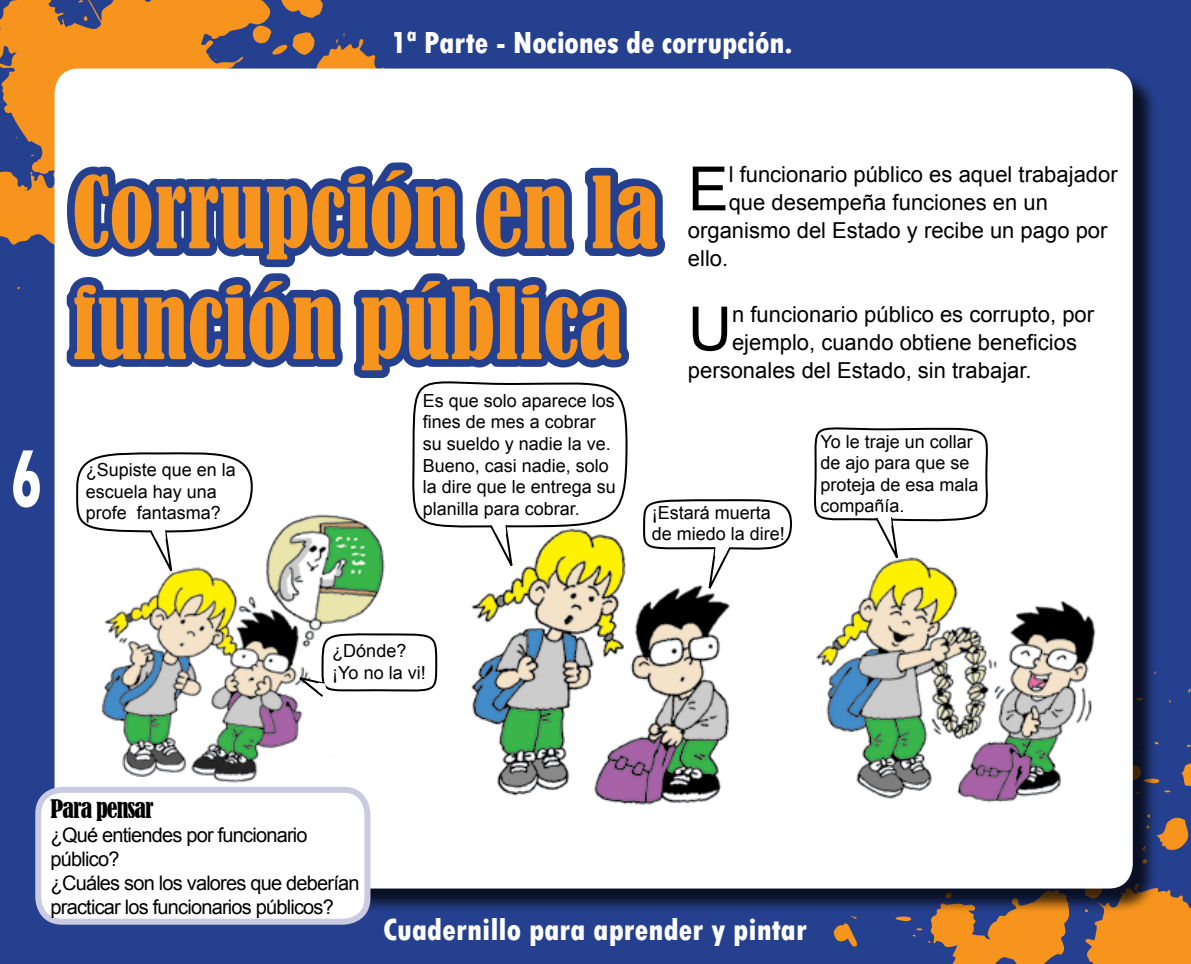
<style>
.page{position:relative;width:1191px;height:964px;background:#25408f}
.page>*{position:absolute;margin:0;border:0;box-sizing:border-box;transform-origin:0 0}
.t1{font:condensed 92.4px/110.8px "Bernard";color:#f7941e}
.t2{font:800 condensed 85.2px "Tw Cen";color:#fff;scale:.75 1}
.t3{font:61.2px "Arial";color:#000}
.t4{font:800 condensed 32px "Tw Cen";color:#fff}
.t5{font:condensed 24px "Bernard";letter-spacing:-.04em;color:#000}
.t6{font:22px "Arial";color:#000}
.t7{font:20px/24px "Arial";letter-spacing:-.04em;color:#000}
.t8{font:18px/21.6px "Arial";color:#000}
</style>
<div class="page">
<svg style="left:0;top:0;width:394px;height:307px;fill:#f7941e"></svg>
<svg style="left:833px;top:688px;width:358px;height:276px"></svg>
<div style="left:58px;top:71px;width:1100px;height:843px;background:#000;opacity:.75"></div>
<div style="left:55px;top:69px;width:1077px;height:819px;background:#fff;border-radius:24px"></div>
<svg style="left:56px;top:0;width:74px;height:85px"></svg>
<img style="left:101px;top:600px;width:274px;height:183px">
<img style="left:471px;top:600px;width:259px;height:205px">
<img style="left:816px;top:569px;width:280px;height:234px">
<svg style="left:292px;top:631px;width:146px;height:68px"></svg>
<svg style="left:66px;top:162px;width:726px;height:438px"></svg>
<svg style="left:814px;top:427px;width:174px;height:142px"></svg>
<div style="left:38px;top:790px;width:329px;height:132px;background:#fff;border-radius:24px"></div>
<div style="left:35px;top:787px;width:335px;height:138px;border:6px solid #cacae1;border-radius:24px"></div>
<h3 class="t4" style="left:391px;top:24px;width:403px">1ª Parte - Nociones de corrupción.</h3>
<h2 class="t2" style="left:11px;top:428px;width:43px">6</h2>
<h1 class="t1" style="left:72px;top:159px;width:588px">Corrupción en la función pública</h1>
<h3 class="t3" style="left:688px;top:149px;width:42px">E</h3>
<p class="t6" style="left:728px;top:160px;width:390px">l funcionario público es aquel trabajador</p>
<p class="t6" style="left:728px;top:188px;width:321px">que desempeña funciones en un</p>
<p class="t6" style="left:688px;top:216px;width:421px">organismo del Estado y recibe un pago por</p>
<p class="t6" style="left:688px;top:244px;width:42px">ello.</p>
<h3 class="t3" style="left:688px;top:289px;width:46px">U</h3>
<p class="t6" style="left:732px;top:300px;width:363px">n funcionario público es corrupto, por</p>
<p class="t6" style="left:732px;top:328px;width:346px">ejemplo, cuando obtiene beneficios</p>
<p class="t6" style="left:688px;top:356px;width:345px">personales del Estado, sin trabajar.</p>
<p class="t8" style="left:86px;top:459px;width:152px">¿Supiste que en la escuela hay una profe fantasma?</p>
<p class="t8" style="left:423px;top:390px;width:195px">Es que solo aparece los fines de mes a cobrar su sueldo y nadie la ve.<br>Bueno, casi nadie, solo la dire que le entrega su planilla para cobrar.</p>
<p class="t8" style="left:652px;top:502px;width:135px">¡Estará muerta de miedo la dire!</p>
<p class="t8" style="left:820px;top:431px;width:160px">Yo le traje un collar de ajo para que se proteja de esa mala compañía.</p>
<p class="t8" style="left:332px;top:640px;width:95px">¿Dónde? ¡Yo no la vi!</p>
<h3 class="t5" style="left:51px;top:795px;width:105px">Para pensar</h3>
<p class="t7" style="left:51px;top:823px;width:310px">¿Qué entiendes por funcionario público?<br>¿Cuáles son los valores que deberían practicar los funcionarios públicos?</p>
<h3 class="t4" style="left:383px;top:911px;width:425px">Cuadernillo para aprender y pintar</h3>
</div>
